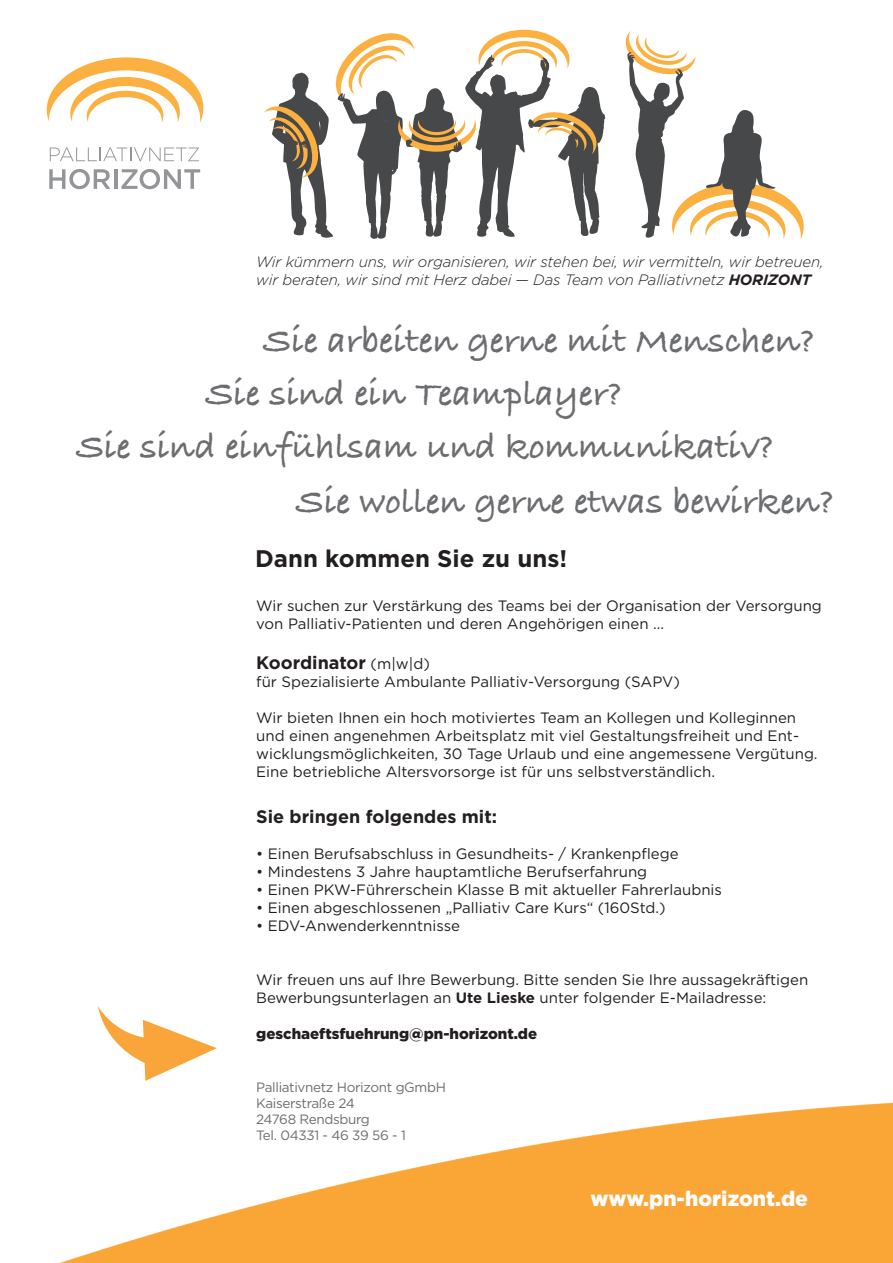
<style>
.page{position:relative;width:893px;height:1263px;background:#fff}
.page>*{position:absolute;margin:0;border:0;box-sizing:border-box;transform-origin:0 0}
.t1{font:700 37.35px/52.9px "Bradley Hand ITCTT";color:#6c6d70}
.t2{font:700 24px "Gotham";color:#231f20}
.t3{font:900 21px "Gotham";color:#fff}
.t4{font:700 18px "Gotham";color:#231f20}
.t5{font:15px/18px "Gotham";color:#231f20}
.t6{font:italic 300 15px/18px "Gotham";letter-spacing:-.01em;color:#231f20}
.t7{font:900 15px "Gotham";color:#231f20}
.t8{font:13.5px/16.2px "Gotham";letter-spacing:-.025em;color:#6c6d70}
.s1{font-weight:700}
.s2{font-weight:400;font-size:15px}
</style>
<div class="page">
<img style="left:60px;top:1102px;width:833px;height:161px">
<svg style="left:46px;top:57px;width:157px;height:66px"></svg>
<svg style="left:50px;top:147px;width:149px;height:14px"></svg>
<svg style="left:49px;top:169px;width:61px;height:20px"></svg>
<hr style="left:114px;top:169px;width:3px;height:20px;background:#939598">
<svg style="left:121px;top:169px;width:79px;height:20px"></svg>
<svg style="left:98px;top:1006px;width:119px;height:75px"></svg>
<svg style="left:264px;top:29px;width:341px;height:210px"></svg>
<svg style="left:625px;top:31px;width:179px;height:209px"></svg>
<p class="t6" style="left:256px;top:252px;width:569px">Wir kümmern uns, wir organisieren, wir stehen bei, wir vermitteln, wir betreuen, wir beraten, wir sind mit Herz dabei — Das Team von Palliativnetz <span class="s1">HORIZONT</span></p>
<h1 class="t1" style="left:264px;top:313px;width:553px">Sie arbeiten gerne mit Menschen?</h1>
<h1 class="t1" style="left:77px;top:366px;width:699px;text-indent:129px">Sie sind ein Teamplayer?<br>Sie sind einfühlsam und kommunikativ?</h1>
<h1 class="t1" style="left:296px;top:473px;width:539px">Sie wollen gerne etwas bewirken?</h1>
<h2 class="t2" style="left:255px;top:543px;width:314px">Dann kommen Sie zu uns!</h2>
<p class="t5" style="left:256px;top:596px;width:567px">Wir suchen zur Verstärkung des Teams bei der Organisation der Versorgung von Palliativ-Patienten und deren Angehörigen einen ...</p>
<p class="t4" style="left:256px;top:650px;width:175px">Koordinator <span class="s2">(m|w|d)</span></p>
<p class="t5" style="left:256px;top:672px;width:425px">für Spezialisierte Ambulante Palliativ-Versorgung (SAPV)</p>
<p class="t5" style="left:256px;top:708px;width:563px">Wir bieten Ihnen ein hoch motiviertes Team an Kollegen und Kolleginnen und einen angenehmen Arbeitsplatz mit viel Gestaltungsfreiheit und Ent&shy;wicklungsmöglichkeiten, 30 Tage Urlaub und eine angemessene Vergütung.<br>Eine betriebliche Altersvorsorge ist für uns selbstverständlich.</p>
<p class="t4" style="left:256px;top:805px;width:242px">Sie bringen folgendes mit:</p>
<p class="t5" style="left:256px;top:845px;width:424px">• Einen Berufsabschluss in Gesundheits- / Krankenpflege</p>
<p class="t5" style="left:256px;top:863px;width:392px">• Mindestens 3 Jahre hauptamtliche Berufserfahrung</p>
<p class="t5" style="left:256px;top:881px;width:467px">• Einen PKW-Führerschein Klasse B mit aktueller Fahrerlaubnis</p>
<p class="t5" style="left:256px;top:899px;width:411px">• Einen abgeschlossenen „Palliativ Care Kurs“ (160Std.)</p>
<p class="t5" style="left:256px;top:917px;width:205px">• EDV-Anwenderkenntnisse</p>
<p class="t5" style="left:256px;top:971px;width:554px">Wir freuen uns auf Ihre Bewerbung. Bitte senden Sie Ihre aussagekräftigen<br>Bewerbungsunterlagen an <span class="s1">Ute Lieske</span> unter folgender E-Mailadresse:</p>
<p class="t7" style="left:256px;top:1024px;width:282px">geschaeftsfuehrung@pn-horizont.de</p>
<p class="t8" style="left:256px;top:1078px;width:191px">Palliativnetz Horizont gGmbH<br>Kaiserstraße 24<br>24768 Rendsburg<br>Tel. 04331 - 46 39 56 - 1</p>
<h3 class="t3" style="left:591px;top:1184px;width:219px">www.pn-horizont.de</h3>
</div>
